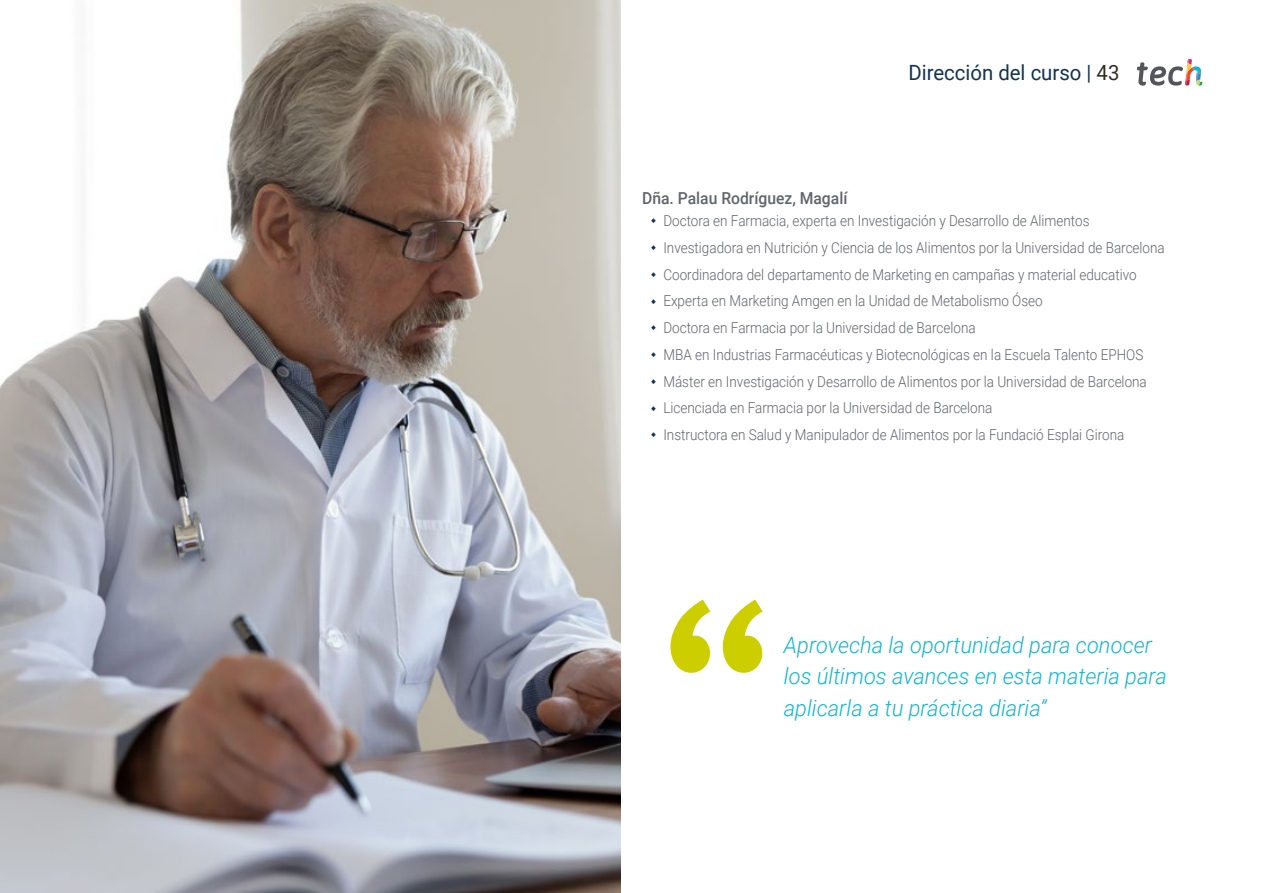
<style>
.page{position:relative;width:1263px;height:893px;background:#fff}
.page>*{position:absolute;margin:0;border:0;box-sizing:border-box;transform-origin:0 0}
.t1{font:italic 300 22.5px/31.5px "Roboto";color:#0fb6cf}
.t2{font:21px "Roboto";color:#123352}
.t3{font:500 16.5px "Roboto";color:#61646a;scale:.95 1}
.t4{font:300 15px/26.7px "Roboto";color:#61646a;scale:.9 1}
.s1{color:#312e20}
</style>
<div class="page">
<img style="left:0;top:0;width:621px;height:893px">
<svg style="left:670px;top:600px;width:93px;height:73px"></svg>
<svg style="left:1137px;top:59px;width:65px;height:27px"></svg>
<h2 class="t2" style="left:908px;top:57px;width:213px">Dirección del curso | <span class="s1">43</span></h2>
<p class="t3" style="left:642px;top:186px;width:218px">Dña. Palau Rodríguez, Magalí</p>
<p class="t4" style="left:663px;top:207px;width:559px">Doctora en Farmacia, experta en Investigación y Desarrollo de Alimentos Investigadora en Nutrición y Ciencia de los Alimentos por la Universidad de Barcelona Coordinadora del departamento de Marketing en campañas y material educativo Experta en Marketing Amgen en la Unidad de Metabolismo Óseo<br>Doctora en Farmacia por la Universidad de Barcelona<br>MBA en Industrias Farmacéuticas y Biotecnológicas en la Escuela Talento EPHOS Máster en Investigación y Desarrollo de Alimentos por la Universidad de Barcelona Licenciada en Farmacia por la Universidad de Barcelona<br>Instructora en Salud y Manipulador de Alimentos por la Fundació Esplai Girona</p>
<h1 class="t1" style="left:784px;top:628px;width:384px">Aprovecha la oportunidad para conocer los últimos avances en esta materia para aplicarla a tu práctica diaria”</h1>
</div>
